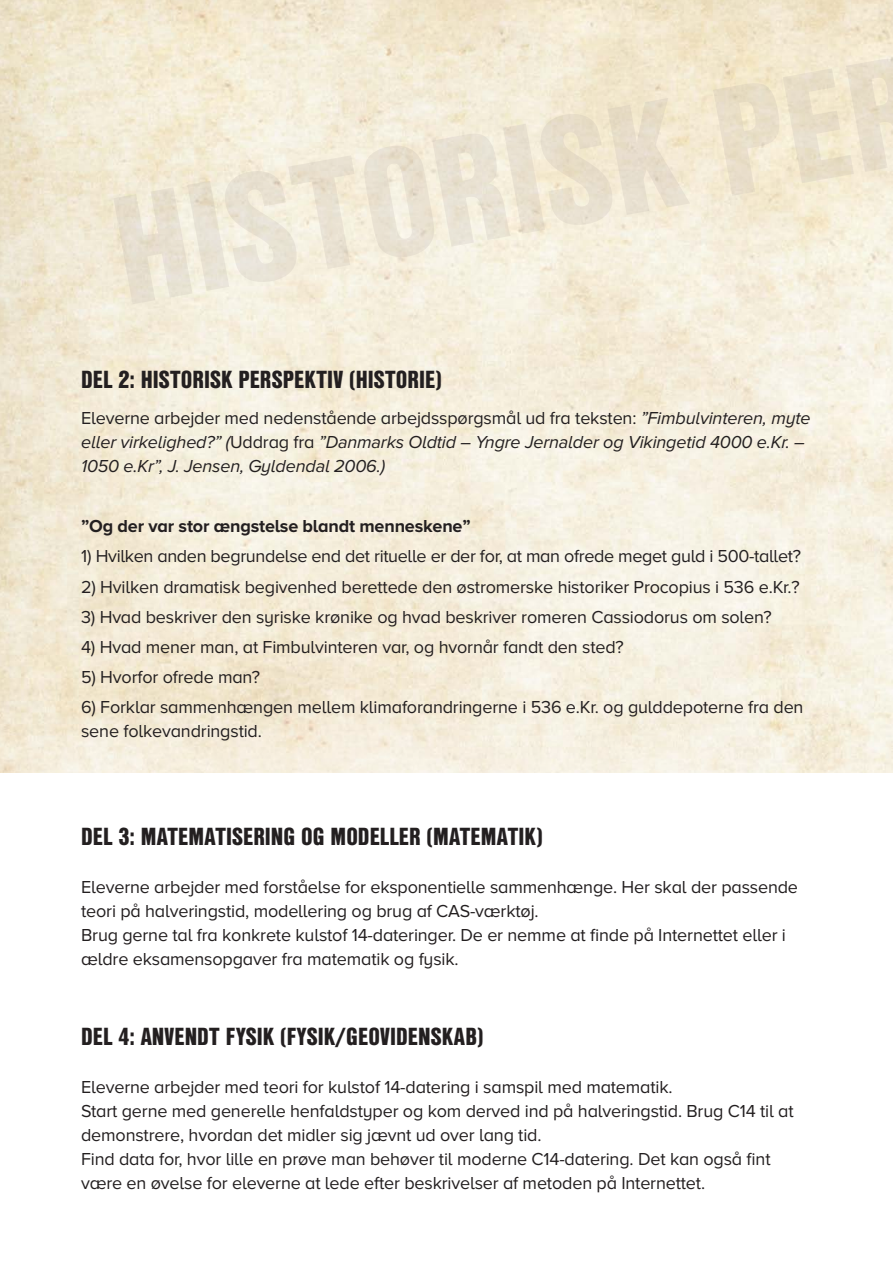
<style>
.page{position:relative;width:893px;height:1263px;background:#fff}
.page>*{position:absolute;margin:0;border:0;box-sizing:border-box;transform-origin:0 0}
.t1{font:900 24px "Nimbus San Con L";color:#231f20}
.t2{font:18px/24px "Proxima Nova A";letter-spacing:-.01em;color:#231f20}
.t3{font:italic 18px/24px "Proxima Nova A";letter-spacing:-.01em;color:#231f20}
.t4{font:700 18px "Proxima Nova A";letter-spacing:-.01em;color:#231f20}
.s1{font-style:normal}
</style>
<div class="page">
<p class="t1" style="left:81px;top:363px;width:362px">DEL 2: HISTORISK PERSPEKTIV (HISTORIE)</p>
<p class="t3" style="left:81px;top:406px;width:731px"><span class="s1">Eleverne arbejder med nedenstående arbejdsspørgsmål ud fra teksten:</span> ”Fimbulvinteren, myte eller virkelighed?” (<span class="s1">Uddrag fra</span> ”Danmarks Oldtid – Yngre Jernalder og Vikingetid 4000 e.Kr. –<br>1050 e.Kr”, J. Jensen, Gyldendal 2006.)</p>
<p class="t4" style="left:81px;top:516px;width:391px">”Og der var stor ængstelse blandt menneskene”</p>
<p class="t2" style="left:81px;top:544px;width:721px">1) Hvilken anden begrundelse end det rituelle er der for, at man ofrede meget guld i 500-tallet?</p>
<p class="t2" style="left:81px;top:574px;width:720px">2) Hvilken dramatisk begivenhed berettede den østromerske historiker Procopius i 536 e.Kr.?</p>
<p class="t2" style="left:81px;top:604px;width:692px">3) Hvad beskriver den syriske krønike og hvad beskriver romeren Cassiodorus om solen?</p>
<p class="t2" style="left:81px;top:634px;width:544px">4) Hvad mener man, at Fimbulvinteren var, og hvornår fandt den sted?</p>
<p class="t2" style="left:81px;top:664px;width:180px">5) Hvorfor ofrede man?</p>
<p class="t2" style="left:81px;top:694px;width:724px">6) Forklar sammenhængen mellem klimaforandringerne i 536 e.Kr. og gulddepoterne fra den sene folkevandringstid.</p>
<p class="t1" style="left:81px;top:819px;width:463px">DEL 3: MATEMATISERING OG MODELLER (MATEMATIK)</p>
<p class="t2" style="left:81px;top:874px;width:718px">Eleverne arbejder med forståelse for eksponentielle sammenhænge. Her skal der passende teori på halveringstid, modellering og brug af CAS-værktøj.</p>
<p class="t2" style="left:81px;top:922px;width:706px">Brug gerne tal fra konkrete kulstof 14-dateringer. De er nemme at finde på Internettet eller i ældre eksamensopgaver fra matematik og fysik.</p>
<p class="t1" style="left:81px;top:1019px;width:404px">DEL 4: ANVENDT FYSIK (FYSIK/GEOVIDENSKAB)</p>
<p class="t2" style="left:81px;top:1074px;width:593px">Eleverne arbejder med teori for kulstof 14-datering i samspil med matematik.</p>
<p class="t2" style="left:81px;top:1098px;width:714px">Start gerne med generelle henfaldstyper og kom derved ind på halveringstid. Brug C14 til at demonstrere, hvordan det midler sig jævnt ud over lang tid.</p>
<p class="t2" style="left:81px;top:1146px;width:691px">Find data for, hvor lille en prøve man behøver til moderne C14-datering. Det kan også fint være en øvelse for eleverne at lede efter beskrivelser af metoden på Internettet.</p>
</div>
